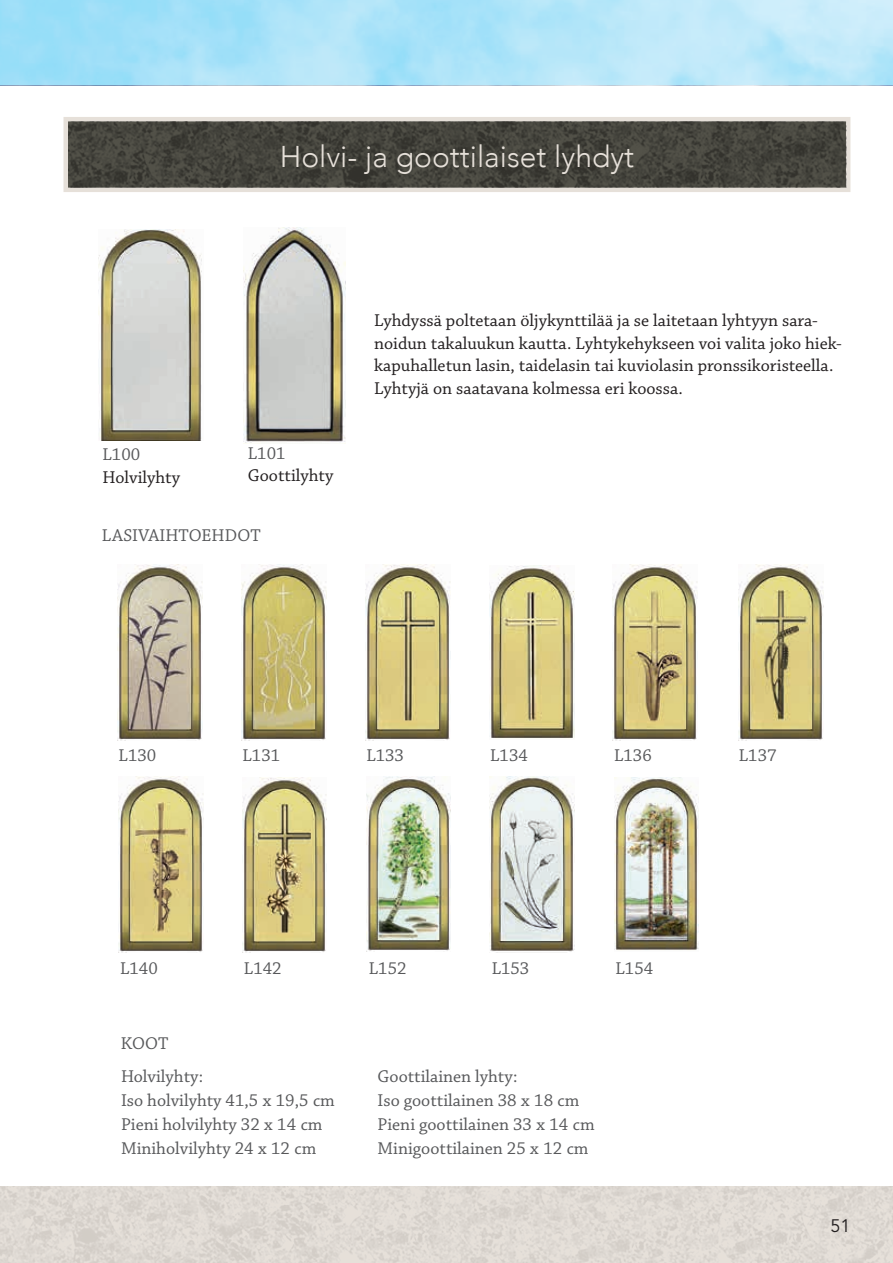
<style>
.page{position:relative;width:893px;height:1263px;background:#fff}
.page>*{position:absolute;margin:0;border:0;box-sizing:border-box;transform-origin:0 0}
.t1{font:300 30px "Avenir";color:#e6e0d9}
.t2{font:18px/24px "Chaparral Pro";color:#57585a}
.t3{font:18px/22.5px "Chaparral Pro";color:#231f20}
.t4{font:18px "Avenir LT Std";color:#231f20}
</style>
<div class="page">
<img style="left:0;top:1186px;width:893px;height:77px">
<div style="left:64px;top:117px;width:786px;height:75px;background:#e6e0d9"></div>
<img style="left:68px;top:121px;width:778px;height:67px">
<img style="left:98px;top:229px;width:104px;height:211px">
<img style="left:244px;top:227px;width:101px;height:217px">
<img style="left:117px;top:564px;width:85px;height:176px">
<img style="left:242px;top:564px;width:85px;height:176px">
<img style="left:366px;top:564px;width:85px;height:176px">
<img style="left:490px;top:566px;width:84px;height:173px">
<img style="left:613px;top:564px;width:85px;height:176px">
<img style="left:739px;top:564px;width:85px;height:176px">
<img style="left:118px;top:776px;width:85px;height:176px">
<img style="left:242px;top:777px;width:85px;height:175px">
<img style="left:366px;top:776px;width:85px;height:175px">
<img style="left:490px;top:777px;width:85px;height:175px">
<img style="left:614px;top:777px;width:84px;height:173px">
<h1 class="t1" style="left:280px;top:139px;width:356px">Holvi- ja goottilaiset lyhdyt</h1>
<p class="t2" style="left:102px;top:443px;width:39px">L100</p>
<p class="t3" style="left:102px;top:467px;width:79px">Holvilyhty</p>
<p class="t2" style="left:248px;top:442px;width:39px">L101</p>
<p class="t3" style="left:248px;top:465px;width:87px">Goottilyhty</p>
<p class="t2" style="left:102px;top:524px;width:160px">LASIVAIHTOEHDOT</p>
<p class="t3" style="left:374px;top:310px;width:469px">Lyhdyssä poltetaan öljykynttilää ja se laitetaan lyhtyyn sara&shy;noidun takaluukun kautta. Lyhtykehykseen voi valita joko hiek&shy;kapuhalletun lasin, taidelasin tai kuviolasin pronssikoristeella.<br>Lyhtyjä on saatavana kolmessa eri koossa.</p>
<p class="t2" style="left:119px;top:744px;width:39px">L130</p>
<p class="t2" style="left:242px;top:744px;width:39px">L131</p>
<p class="t2" style="left:366px;top:744px;width:39px">L133</p>
<p class="t2" style="left:490px;top:744px;width:39px">L134</p>
<p class="t2" style="left:614px;top:744px;width:39px">L136</p>
<p class="t2" style="left:739px;top:744px;width:39px">L137</p>
<p class="t2" style="left:120px;top:957px;width:39px">L140</p>
<p class="t2" style="left:244px;top:957px;width:39px">L142</p>
<p class="t2" style="left:369px;top:957px;width:39px">L152</p>
<p class="t2" style="left:492px;top:957px;width:39px">L153</p>
<p class="t2" style="left:615px;top:957px;width:39px">L154</p>
<p class="t2" style="left:121px;top:1032px;width:49px">KOOT</p>
<p class="t2" style="left:121px;top:1065px;width:215px">Holvilyhty:<br>Iso holvilyhty 41,5 x 19,5 cm<br>Pieni holvilyhty 32 x 14 cm<br>Miniholvilyhty 24 x 12 cm</p>
<p class="t2" style="left:378px;top:1065px;width:219px">Goottilainen lyhty:<br>Iso goottilainen 38 x 18 cm<br>Pieni goottilainen 33 x 14 cm<br>Minigoottilainen 25 x 12 cm</p>
<p class="t4" style="left:830px;top:1215px;width:22px">51</p>
</div>
